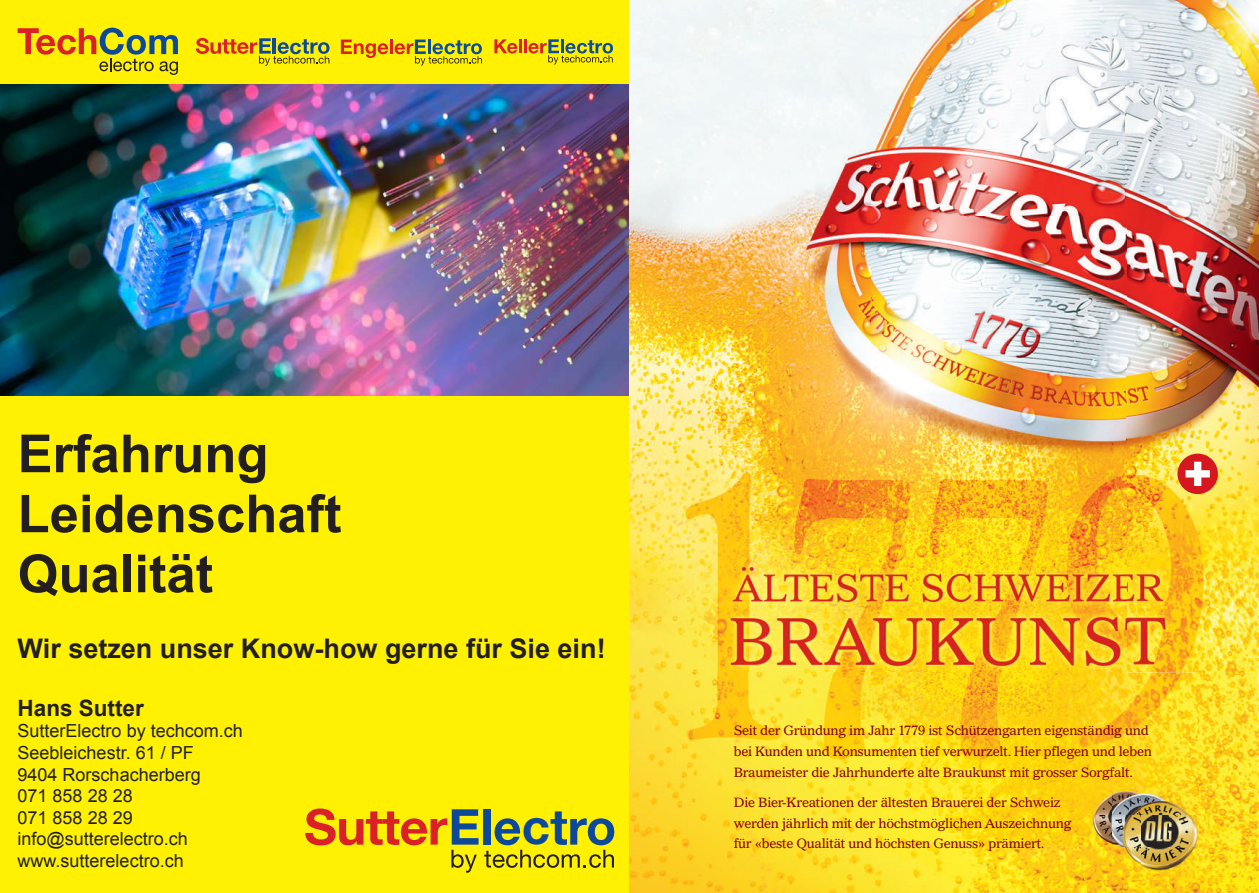
<style>
.page{position:relative;width:1259px;height:893px;background:#fff}
.page>*{position:absolute;margin:0;border:0;box-sizing:border-box;transform-origin:0 0}
.t1{font:700 52.5px/60px "Arial";color:#231f20}
.t2{font:700 49.2px "Helvetica Neue";color:#0d499a}
.t3{font:700 27px "Arial";color:#231f20}
.t4{font:700 22.5px "Arial";color:#231f20}
.t5{font:700 21.3px "Helvetica Neue";color:#0d499a}
.t6{font:18px/21.6px "Arial";color:#231f20}
.t7{font:13.2px/20.9px "Gazette LH";letter-spacing:-.025em;color:#8b0202}
</style>
<div class="page">
<div style="left:0;top:0;width:629px;height:893px;background:#fff101"></div>
<img style="left:0;top:84px;width:629px;height:311px">
<svg style="left:341px;top:40px;width:47px;height:18px"></svg>
<hr style="left:390px;top:40px;width:3px;height:14px;background:#da2128">
<svg style="left:394px;top:40px;width:88px;height:26px"></svg>
<svg style="left:494px;top:39px;width:23px;height:15px"></svg>
<hr style="left:519px;top:39px;width:3px;height:14px;background:#da2128">
<hr style="left:524px;top:39px;width:3px;height:14px;background:#da2128">
<svg style="left:528px;top:39px;width:85px;height:25px"></svg>
<svg style="left:196px;top:38px;width:133px;height:28px"></svg>
<svg style="left:18px;top:28px;width:160px;height:47px"></svg>
<div style="left:483px;top:809px;width:7px;height:36px;background:#0d499a"></div>
<svg style="left:305px;top:808px;width:173px;height:65px"></svg>
<svg style="left:484px;top:811px;width:130px;height:57px"></svg>
<img style="left:629px;top:0;width:497px;height:446px">
<img style="left:1126px;top:0;width:133px;height:675px">
<img style="left:629px;top:446px;width:242px;height:229px">
<img style="left:871px;top:446px;width:255px;height:226px">
<img style="left:629px;top:675px;width:54px;height:218px">
<img style="left:1198px;top:675px;width:61px;height:218px">
<svg style="left:1198px;top:879px;width:1px;height:14px"></svg>
<img style="left:683px;top:672px;width:257px;height:221px">
<img style="left:940px;top:672px;width:258px;height:132px">
<img style="left:940px;top:804px;width:147px;height:89px">
<img style="left:1087px;top:879px;width:111px;height:14px">
<img style="left:1084px;top:784px;width:120px;height:95px">
<div style="left:1177px;top:454px;width:41px;height:40px;background:#d7171f;border-radius:50%"></div>
<svg style="left:1185px;top:462px;width:24px;height:24px"></svg>
<h3 class="t5" style="left:289px;top:33px;width:14px">c</h3>
<h1 class="t1" style="left:18px;top:425px;width:325px">Erfahrung<br>Leidenschaft<br>Qualität</h1>
<h3 class="t3" style="left:18px;top:631px;width:589px">Wir setzen unser Know-how gerne für Sie ein!</h3>
<h3 class="t4" style="left:18px;top:693px;width:128px">Hans Sutter</h3>
<h3 class="t6" style="left:18px;top:720px;width:227px">SutterElectro by techcom.ch<br>Seebleichestr. 61 / PF<br>9404 Rorschacherberg<br>071 858 28 28<br>071 858 28 29 info@sutterelectro.ch www.sutterelectro.ch</h3>
<h2 class="t2" style="left:522px;top:796px;width:30px">c</h2>
<p class="t7" style="left:733px;top:720px;width:420px">Seit der Gründung im Jahr 1779 ist Schützengarten eigenständig und bei Kunden und Konsumenten tief verwurzelt. Hier pflegen und leben<br>Braumeister die Jahrhunderte alte Braukunst mit grosser Sorgfalt.</p>
<p class="t7" style="left:733px;top:791px;width:339px">Die Bier-Kreationen der ältesten Brauerei der Schweiz werden jährlich mit der höchstmöglichen Auszeichnung für «beste Qualität und höchsten Genuss» prämiert.</p>
</div>
